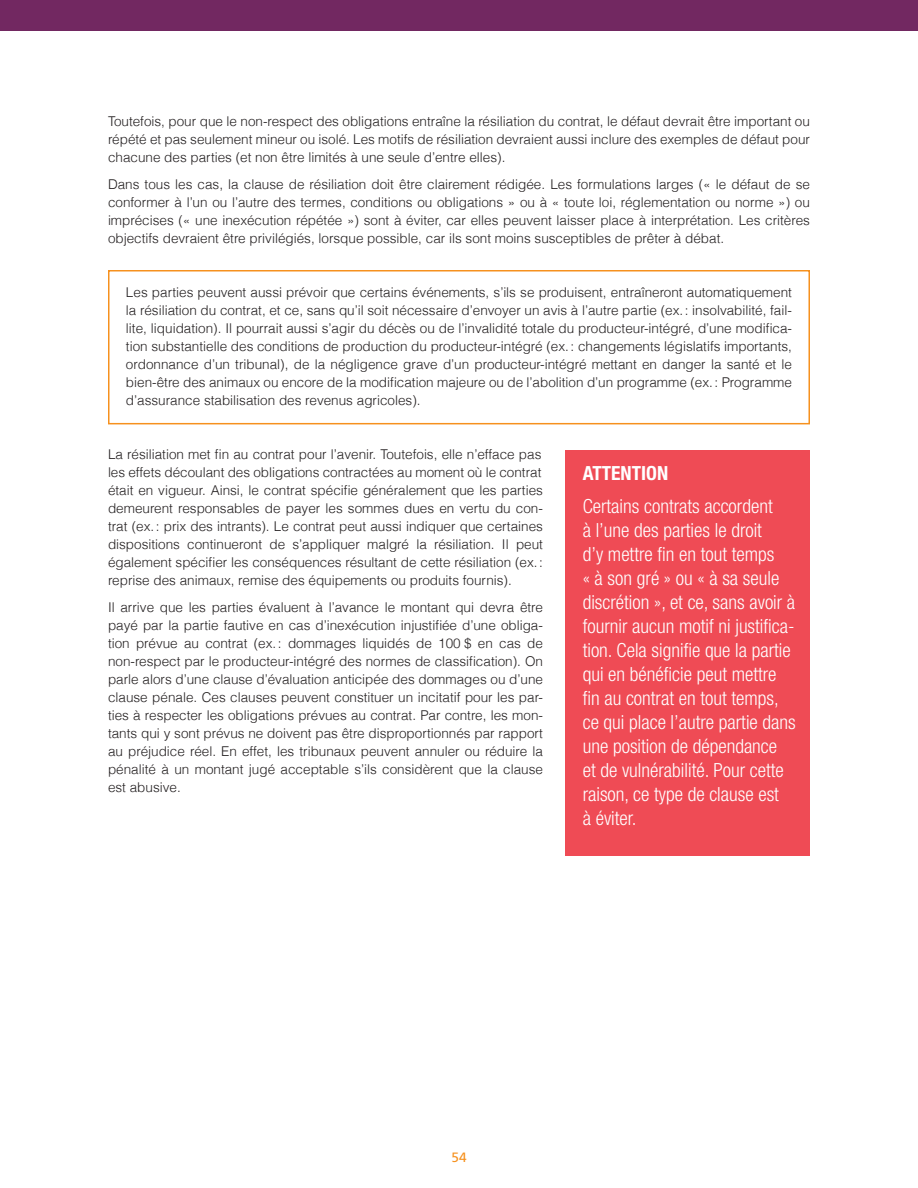
<style>
.page{position:relative;width:918px;height:1188px;background:#fff}
.page>*{position:absolute;margin:0;border:0;box-sizing:border-box;transform-origin:0 0}
.t1{font:300 condensed 19.5px/24px "Helvetica Neue";color:#fff}
.t2{font:700 condensed 19.5px "Helvetica Neue";color:#fff}
.t3{font:300 13.5px/18px "Helvetica";color:#231f20;text-align:justify}
.t4{font:13.5px "Frutiger";color:#f6911e}
</style>
<div class="page">
<div style="left:0;top:0;width:918px;height:30px;background:#722861"></div>
<div style="left:108px;top:270px;width:702px;height:154px;border:2px solid #f6911e"></div>
<div style="left:565px;top:450px;width:245px;height:405px;background:#ef4b55"></div>
<p class="t3" style="left:108px;top:112px;width:704px">Toutefois, pour que le non-respect des obligations entraîne la résiliation du contrat, le défaut devrait être important ou répété et pas seulement mineur ou isolé. Les motifs de résiliation devraient aussi inclure des exemples de défaut pour chacune des parties (et non être limités à une seule d’entre elles).</p>
<p class="t3" style="left:108px;top:175px;width:704px">Dans tous les cas, la clause de résiliation doit être clairement rédigée. Les formulations larges (« le défaut de se conformer à l’un ou l’autre des termes, conditions ou obligations » ou à « toute loi, réglementation ou norme ») ou imprécises (« une inexécution répétée ») sont à éviter, car elles peuvent laisser place à interprétation. Les critères objectifs devraient être privilégiés, lorsque possible, car ils sont moins susceptibles de prêter à débat.</p>
<p class="t3" style="left:126px;top:283px;width:668px">Les parties peuvent aussi prévoir que certains événements, s’ils se produisent, entraîneront automatiquement la résiliation du contrat, et ce, sans qu’il soit nécessaire d’envoyer un avis à l’autre partie (ex.: insolvabilité, fail&shy;lite, liquidation). Il pourrait aussi s’agir du décès ou de l’invalidité totale du producteur-intégré, d’une modifica&shy;tion substantielle des conditions de production du producteur-intégré (ex.: changements législatifs importants, ordonnance d’un tribunal), de la négligence grave d’un producteur-intégré mettant en danger la santé et le bien-être des animaux ou encore de la modification majeure ou de l’abolition d’un programme (ex.: Programme d’assurance stabilisation des revenus agricoles).</p>
<p class="t3" style="left:108px;top:445px;width:437px">La résiliation met fin au contrat pour l’avenir. Toutefois, elle n’efface pas les effets découlant des obligations contractées au moment où le contrat était en vigueur. Ainsi, le contrat spécifie généralement que les parties demeurent responsables de payer les sommes dues en vertu du con&shy;trat (ex.: prix des intrants). Le contrat peut aussi indiquer que certaines dispositions continueront de s’appliquer malgré la résiliation. Il peut également spécifier les conséquences résultant de cette résiliation (ex.: reprise des animaux, remise des équipements ou produits fournis).</p>
<p class="t3" style="left:108px;top:598px;width:437px">Il arrive que les parties évaluent à l’avance le montant qui devra être payé par la partie fautive en cas d’inexécution injustifiée d’une obliga&shy;tion prévue au contrat (ex.: dommages liquidés de 100 $ en cas de non-respect par le producteur-intégré des normes de classification). On parle alors d’une clause d’évaluation anticipée des dommages ou d’une clause pénale. Ces clauses peuvent constituer un incitatif pour les par&shy;ties à respecter les obligations prévues au contrat. Par contre, les mon&shy;tants qui y sont prévus ne doivent pas être disproportionnés par rapport au préjudice réel. En effet, les tribunaux peuvent annuler ou réduire la pénalité à un montant jugé acceptable s’ils considèrent que la clause est abusive.</p>
<h1 class="t2" style="left:583px;top:462px;width:87px">ATTENTION</h1>
<p class="t1" style="left:583px;top:494px;width:215px">Certains contrats accordent<br>à l’une des parties le droit<br>d’y mettre fin en tout temps<br>« à son gré » ou « à sa seule discrétion », et ce, sans avoir à fournir aucun motif ni justifica&shy;tion. Cela signifie que la partie qui en bénéficie peut mettre fin au contrat en tout temps, ce qui place l’autre partie dans une position de dépendance<br>et de vulnérabilité. Pour cette raison, ce type de clause est<br>à éviter.</p>
<p class="t4" style="left:451px;top:1149px;width:17px">54</p>
</div>
